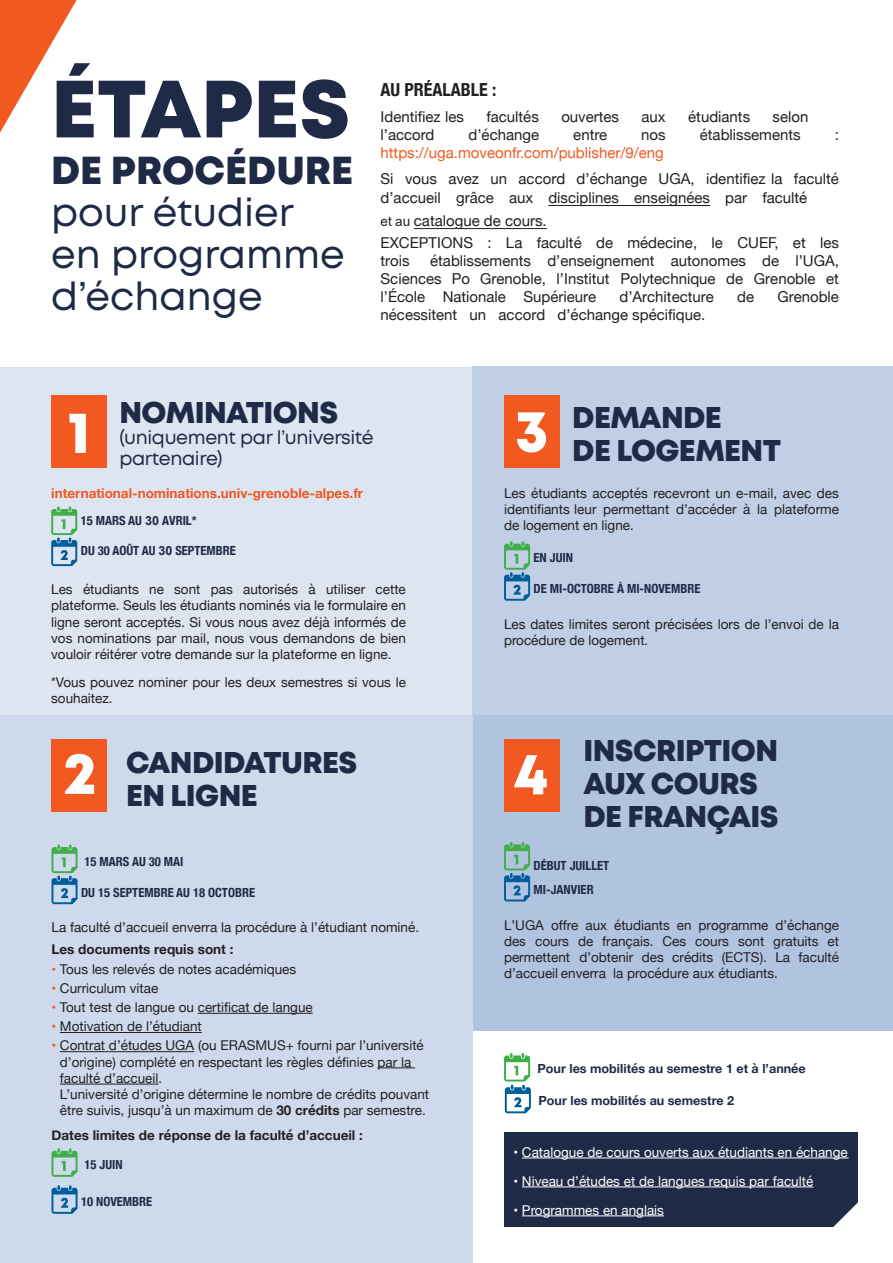
<style>
.page{position:relative;width:893px;height:1263px;background:#fff}
.page>*{position:absolute;margin:0;border:0;box-sizing:border-box;transform-origin:0 0}
.t1{font:800 81px "Mont";color:#1f2b46}
.t2{font:800 58.95px "Mont";color:#fff}
.t3{font:39px/42px "Mont";color:#1f2b46}
.t4{font:800 39px "Mont";color:#1f2b46}
.t5{font:800 30px/33px "Mont";letter-spacing:-.02em;color:#1f2b46}
.t6{font:18.9px/21px "Mont";letter-spacing:-.02em;color:#1f2b46}
.t7{font:700 condensed 18px "Helvetica Neue";color:#231f20}
.t8{font:15px/18px "Helvetica Neue";color:#231f20}
.t9{font:15px "Helvetica Neue";color:#f15921}
.t10{font:13.5px/16.2px "Helvetica Neue";color:#231f20;text-align:justify}
.t11{font:13.5px "Helvetica Neue";color:#fff}
.t12{font:700 13.5px "Helvetica Neue";color:#231f20}
.t13{font:700 13.5px "Helvetica Neue";color:#f15921}
.t14{font:700 condensed 12.6px/23.7px "Helvetica Neue";color:#1f2b46}
.t15{font:700 12.6px "Helvetica Neue";color:#1f2b46}
.s1{font-family:"Arial";font-size:13.5px}
.s2{font-family:"Arial";font-stretch:normal}
.s3{font-size:12.6px;color:#000}
.s4{font-size:12.6px}
.s5{color:#f15921}
.s6{font-weight:700}
.s7{font-family:"Arial"}
</style>
<div class="page">
<svg style="left:0;top:0;width:77px;height:133px"></svg>
<div style="left:0;top:367px;width:472px;height:348px;background:#dde5f1"></div>
<div style="left:472px;top:366px;width:421px;height:349px;background:#c0cfe5"></div>
<div style="left:472px;top:715px;width:421px;height:315px;background:#b1c4df"></div>
<div style="left:0;top:715px;width:472px;height:548px;background:#cedaeb"></div>
<svg style="left:504px;top:1053px;width:27px;height:60px"></svg>
<div style="left:505px;top:1132px;width:353px;height:94px;background:#1f2b46"></div>
<hr style="left:522px;top:1157px;width:327px;height:1px;background:#fff">
<hr style="left:522px;top:1186px;width:291px;height:1px;background:#fff">
<hr style="left:522px;top:1215px;width:142px;height:1px;background:#fff">
<hr style="left:414px;top:228px;width:133px;height:1px;background:#231f20">
<hr style="left:548px;top:205px;width:162px;height:1px;background:#231f20">
<svg style="left:51px;top:506px;width:26px;height:60px"></svg>
<svg style="left:504px;top:541px;width:26px;height:60px"></svg>
<svg style="left:504px;top:842px;width:26px;height:59px"></svg>
<hr style="left:198px;top:1013px;width:115px;height:1px;background:#231f20">
<hr style="left:60px;top:1032px;width:142px;height:1px;background:#231f20">
<hr style="left:60px;top:1051px;width:134px;height:1px;background:#231f20">
<hr style="left:378px;top:1067px;width:37px;height:1px;background:#231f20">
<hr style="left:60px;top:1084px;width:98px;height:1px;background:#231f20">
<svg style="left:52px;top:845px;width:26px;height:59px"></svg>
<svg style="left:52px;top:1148px;width:26px;height:29px"></svg>
<svg style="left:52px;top:1185px;width:26px;height:29px"></svg>
<div style="left:51px;top:395px;width:56px;height:73px;background:#f15921"></div>
<div style="left:504px;top:395px;width:55px;height:73px;background:#f15921"></div>
<div style="left:504px;top:739px;width:55px;height:73px;background:#f15921"></div>
<div style="left:52px;top:739px;width:55px;height:73px;background:#f15921"></div>
<svg style="left:818px;top:1202px;width:40px;height:25px"></svg>
<h1 class="t1" style="left:51px;top:56px;width:301px">ÉTAPES</h1>
<h3 class="t4" style="left:51px;top:145px;width:304px">DE PROCÉDURE</h3>
<h3 class="t3" style="left:51px;top:192px;width:295px">pour étudier en programme d’échange</h3>
<h3 class="t7" style="left:381px;top:75px;width:118px">AU PRÉALABLE :</h3>
<p class="t8" style="left:381px;top:109px;width:85px">Identifiez les</p>
<p class="t8" style="left:486px;top:109px;width:54px">facultés</p>
<p class="t8" style="left:561px;top:109px;width:59px">ouvertes</p>
<p class="t8" style="left:642px;top:109px;width:26px">aux</p>
<p class="t8" style="left:688px;top:109px;width:63px">étudiants</p>
<p class="t8" style="left:773px;top:109px;width:37px">selon</p>
<p class="t8" style="left:381px;top:127px;width:55px">l’accord</p>
<p class="t8" style="left:469px;top:127px;width:72px">d’échange</p>
<p class="t8" style="left:573px;top:127px;width:35px">entre</p>
<p class="t8" style="left:641px;top:127px;width:26px">nos</p>
<p class="t8" style="left:700px;top:127px;width:102px">établissements</p>
<p class="t8" style="left:835px;top:127px;width:6px">:</p>
<p class="t9" style="left:381px;top:142px;width:285px">https://uga.moveonfr.com/publisher/9/eng</p>
<p class="t8" style="left:381px;top:170px;width:460px;line-height:18.8px">Si vous avez un accord d’échange UGA, identifiez la faculté d’accueil grâce aux disciplines enseignées par faculté</p>
<p class="t8" style="left:381px;top:210px;width:460px;line-height:22.2px"><span class="s1">et au</span> catalogue de cours.<br>EXCEPTIONS : La faculté de médecine, le CUEF, et les</p>
<p class="t8" style="left:381px;top:253px;width:31px">trois</p>
<p class="t8" style="left:381px;top:253px;width:460px;text-align:justify;text-indent:50px">établissements d’enseignement autonomes de l’UGA, Sciences Po Grenoble, l’Institut Polytechnique de Grenoble et l’École Nationale Supérieure</p>
<p class="t8" style="left:619px;top:289px;width:96px">d’Architecture</p>
<p class="t8" style="left:737px;top:289px;width:18px">de</p>
<p class="t8" style="left:777px;top:289px;width:63px">Grenoble</p>
<p class="t8" style="left:381px;top:307px;width:326px">nécessitent un accord d’échange spécifique.</p>
<h3 class="t5" style="left:119px;top:397px;width:220px">NOMINATIONS</h3>
<h3 class="t6" style="left:119px;top:427px;width:256px">(uniquement par l’université partenaire)</h3>
<h2 class="t2" style="left:68px;top:394px;width:24px">1</h2>
<h2 class="t2" style="left:515px;top:392px;width:35px">3</h2>
<h3 class="t5" style="left:572px;top:401px;width:210px">DEMANDE<br>DE LOGEMENT</h3>
<p class="t13" style="left:51px;top:483px;width:313px">international-nominations.univ-grenoble-alpes.fr</p>
<p class="t14" style="left:81px;top:508px;width:117px">15 MARS AU <span class="s2">30</span> AVRIL*</p>
<p class="t14" style="left:81px;top:538px;width:157px">DU 30 AOÛT AU <span class="s2">30</span> SEPTEMBRE</p>
<p class="t10" style="left:51px;top:582px;width:356px">Les étudiants ne sont pas autorisés à utiliser cette plateforme. Seuls les étudiants nominés via le formulaire en ligne seront acceptés. Si vous nous avez déjà informés de vos nominations par mail, nous vous demandons de bien vouloir réitérer votre demande sur la plateforme en ligne.</p>
<p class="t10" style="left:51px;top:675px;width:356px">*Vous pouvez nominer pour les deux semestres si vous le souhaitez.</p>
<p class="t10" style="left:504px;top:486px;width:336px">Les étudiants acceptés recevront un e-mail, avec des identifiants leur permettant d’accéder à la plateforme de logement en ligne<span class="s3">.</span></p>
<p class="t14" style="left:534px;top:545px;width:41px">EN JUIN</p>
<p class="t14" style="left:534px;top:576px;width:168px">DE MI-OCTOBRE À MI-NOVEMBRE</p>
<p class="t10" style="left:504px;top:617px;width:336px">Les dates limites seront précisées lors de l’envoi de la procédure de logement<span class="s4">.</span></p>
<h3 class="t5" style="left:126px;top:746px;width:233px">CANDIDATURES<br>EN LIGNE</h3>
<h2 class="t2" style="left:63px;top:735px;width:35px">2</h2>
<h2 class="t2" style="left:514px;top:735px;width:36px">4</h2>
<h3 class="t5" style="left:583px;top:735px;width:197px">INSCRIPTION<br>AUX COURS<br>DE FRANÇAIS</h3>
<p class="t14" style="left:85px;top:848px;width:100px">15 MARS AU 30 MAI</p>
<p class="t14" style="left:81px;top:879px;width:175px">DU 15 SEPTEMBRE AU 18 OCTOBRE</p>
<p class="t10" style="left:52px;top:920px;width:369px">La faculté d’accueil enverra la procédure à l’étudiant nominé.</p>
<p class="t12" style="left:52px;top:939px;width:184px">Les documents requis sont :</p>
<p class="t10" style="left:52px;top:961px;width:246px"><span class="s5">•</span> Tous les relevés de notes académiques</p>
<p class="t10" style="left:52px;top:981px;width:108px"><span class="s5">•</span> Curriculum vitae</p>
<p class="t10" style="left:52px;top:1000px;width:263px"><span class="s5">•</span> Tout test de langue ou certificat de langue</p>
<p class="t10" style="left:52px;top:1019px;width:152px"><span class="s5">•</span> Motivation de l’étudiant</p>
<p class="t10" style="left:60px;top:1038px;width:371px;text-align:left;text-indent:-8px"><span class="s5">•</span> Contrat d’études UGA (ou ERASMUS+ fourni par l’université d’origine) complété en respectant les règles définies par la faculté d’accueil.<br>L’université d’origine détermine le nombre de crédits pouvant être suivis, jusqu’à un maximum de <span class="s6">30 crédits</span> par semestre.</p>
<p class="t12" style="left:52px;top:1124px;width:313px">Dates limites de réponse de la faculté d’accueil :</p>
<p class="t14" style="left:85px;top:1152px;width:40px">15 JUIN</p>
<p class="t14" style="left:81px;top:1189px;width:73px">10 NOVEMBRE</p>
<p class="t14" style="left:534px;top:853px;width:77px">DÉBUT JUILLET<br>MI-JANVIER</p>
<p class="t10" style="left:504px;top:917px;width:336px">L’UGA offre aux étudiants en programme d’échange de<span class="s7">s</span> cours de français. Ces cours sont gratuits et permettent d’obtenir des crédits (ECTS). La faculté d’accueil enverra la procédure aux étudiants.</p>
<p class="t15" style="left:537px;top:1058px;width:270px">Pour les mobilités au semestre 1 et à l’année</p>
<p class="t15" style="left:539px;top:1091px;width:197px">Pour les mobilités au semestre 2</p>
<p class="t11" style="left:513px;top:1142px;width:336px">• Catalogue de cours ouverts aux étudiants en échange</p>
<p class="t11" style="left:513px;top:1171px;width:301px">• Niveau d’études et de langues requis par faculté</p>
<p class="t11" style="left:513px;top:1200px;width:152px">• Programmes en anglais</p>
</div>
